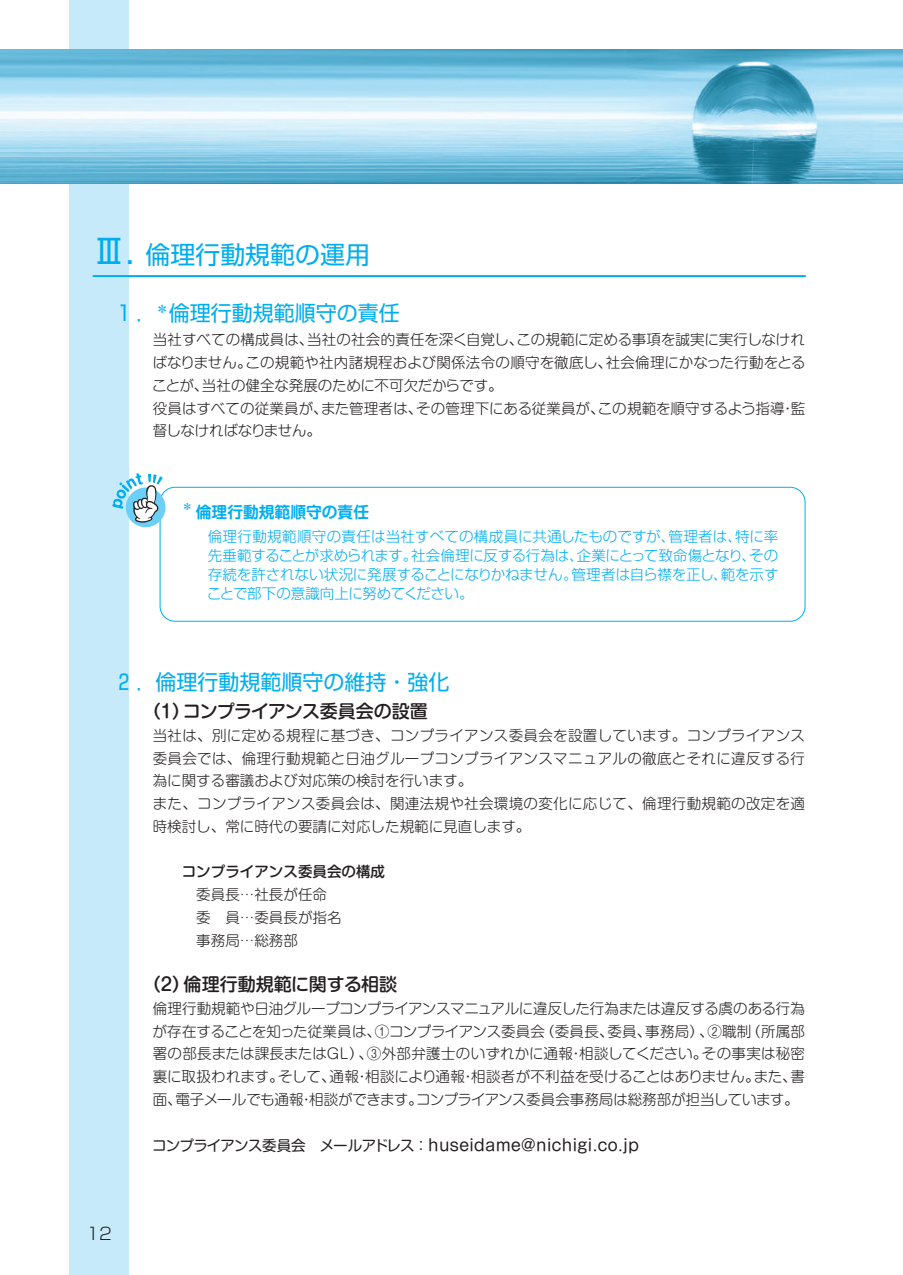
<style>
.page{position:relative;width:903px;height:1275px;background:#fff}
.page>*{position:absolute;margin:0;border:0;box-sizing:border-box;transform-origin:0 0}
.t1{font:24.68px "Shin Go";color:#00aeef}
.t2{font:21px "Shin Go";color:#00aeef}
.t3{font:500 18.03px "Shin M Go Pro";letter-spacing:-.04em;color:#231f20}
.t4{font:500 18.03px "Shin M Go Pro";color:#231f20}
.t5{font:300 16.8px "Shin Go Pro";color:#231f20}
.t6{font:15.75px "Shin M Go Pro";letter-spacing:.025em;color:#231f20}
.t7{font:700 15.75px "Shin M Go Pro De";color:#00aeef}
.t8{font:300 14.53px/22.8px "Shin M Go Pro";color:#231f20}
.t9{font:300 14.53px/22.8px "Shin M Go";letter-spacing:.02em;color:#231f20}
.t10{font:300 14.53px/19.2px "Shin Go Pro";letter-spacing:-.025em;color:#00aeef;text-align:justify}
.t11{font:300 14.53px/22.8px "Shin M Go";color:#231f20}
.s1{font-size:33.25px}
.s2{font-weight:500}
.s3{font-size:14.53px}
</style>
<div class="page">
<div style="left:69px;top:0;width:60px;height:1275px;background:#c6eafa"></div>
<img style="left:0;top:50px;width:903px;height:134px">
<div style="left:160px;top:487px;width:645px;height:134px;border:1px solid #00aeef;border-radius:15px"></div>
<div style="left:126px;top:487px;width:39px;height:40px;background:#6bcff6;border-radius:50%"></div>
<svg style="left:112px;top:473px;width:51px;height:50px"></svg>
<hr style="left:93px;top:275px;width:712px;height:2px;background:#00aeef">
<p class="t1" style="left:93px;top:238px;width:279px"><span class="s1">Ⅲ.</span> 倫理行動規範の運用</p>
<p class="t2" style="left:113px;top:299px;width:288px">１．<sup>＊</sup>倫理行動規範順守の責任</p>
<p class="t8" style="left:152px;top:327px;width:655px">当社すべての構成員は、当社の社会的責任を深く自覚し、この規範に定める事項を誠実に実行しなければなりません。この規範や社内諸規程および関係法令の順守を徹底し、社会倫理にかなった行動をとることが、当社の健全な発展のために不可欠だからです。<br>役員はすべての従業員が、また管理者は、その管理下にある従業員が、この規範を順守するよう指導・監督しなければなりません。</p>
<p class="t7" style="left:182px;top:499px;width:189px"><sup>＊</sup>倫理行動規範順守の責任</p>
<p class="t10" style="left:207px;top:525px;width:573px">倫理行動規範順守の責任は当社すべての構成員に共通したものですが、管理者は、特に率先垂範することが求められます。社会倫理に反する行為は、企業にとって致命傷となり、その存続を許されない状況に発展することになりかねません。管理者は自ら襟を正し、範を示すことで部下の意識向上に努めてください。</p>
<p class="t2" style="left:113px;top:668px;width:337px">２．倫理行動規範順守の維持・強化</p>
<p class="t5" style="left:86px;top:1220px;width:27px">12</p>
<p class="t3" style="left:143px;top:697px;width:287px">（１）コンプライアンス委員会の設置</p>
<p class="t9" style="left:153px;top:723px;width:654px">当社は、別に定める規程に基づき、コンプライアンス委員会を設置しています。コンプライアンス委員会では、倫理行動規範と日油グループコンプライアンスマニュアルの徹底とそれに違反する行為に関する審議および対応策の検討を行います。<br>また、コンプライアンス委員会は、関連法規や社会環境の変化に応じて、倫理行動規範の改定を適時検討し、常に時代の要請に対応した規範に見直します。</p>
<p class="t11" style="left:196px;top:860px;width:190px;text-indent:-15px"><span class="s2">コンプライアンス委員会の構成</span>委員長…社長が任命<br>委　員…委員長が指名<br>事務局…総務部</p>
<p class="t4" style="left:143px;top:970px;width:256px">（２）倫理行動規範に関する相談</p>
<p class="t8" style="left:153px;top:995px;width:654px;text-align:justify">倫理行動規範や日油グループコンプライアンスマニュアルに違反した行為または違反する虞のある行為が存在することを知った従業員は、①コンプライアンス委員会（委員長、委員、事務局）、②職制（所属部署の部長または課長またはGL）、③外部弁護士のいずれかに通報・相談してください。その事実は秘密裏に取扱われます。そして、通報・相談により通報・相談者が不利益を受けることはありません。また、書面、電子メールでも通報・相談ができます。コンプライアンス委員会事務局は総務部が担当しています。</p>
<p class="t6" style="left:152px;top:1132px;width:488px"><span class="s3">コンプライアンス委員会　メールアドレス ：</span>huseidame@nichigi.co.jp</p>
</div>
